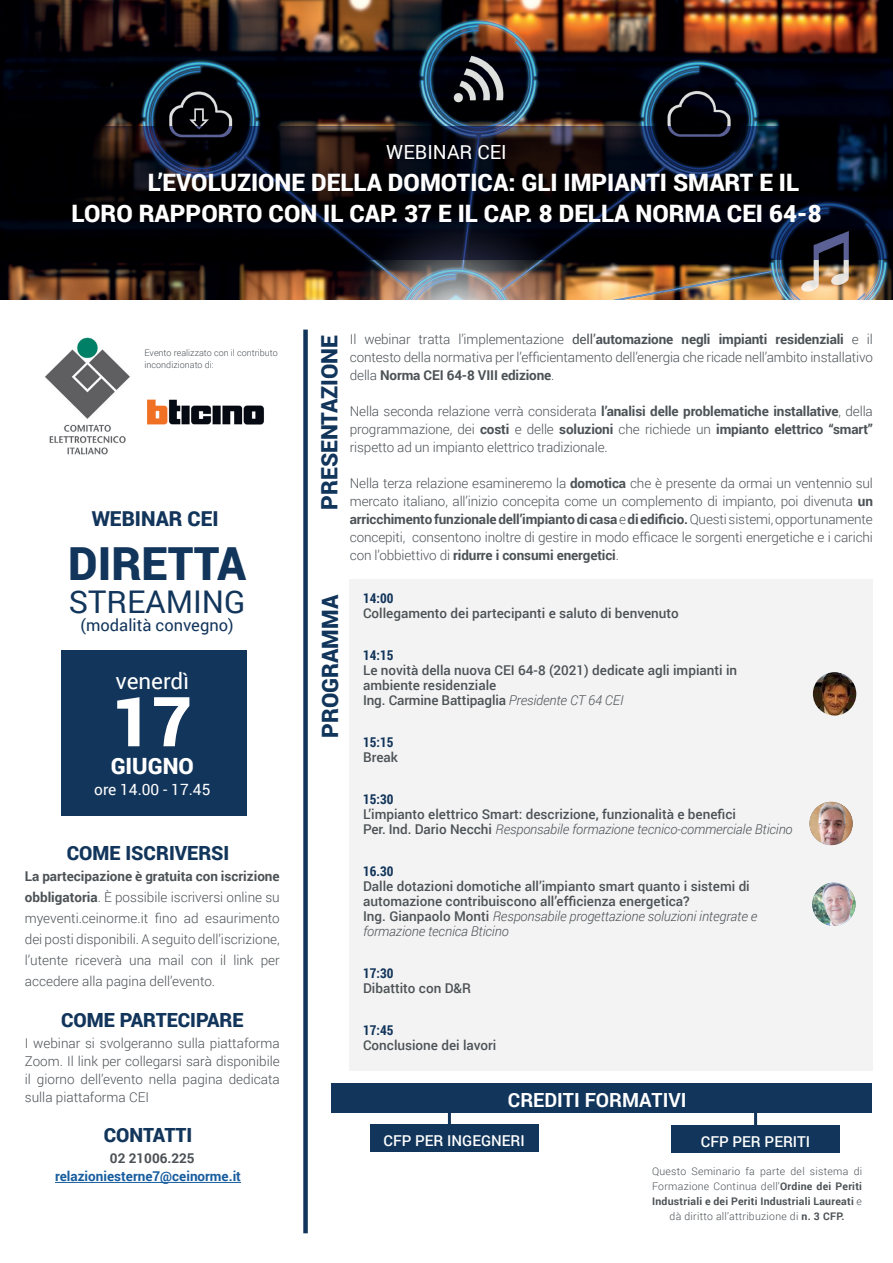
<style>
.page{position:relative;width:893px;height:1263px;background:#fff}
.page>*{position:absolute;margin:0;border:0;box-sizing:border-box;transform-origin:0 0}
.t1{font:900 69px "Roboto";color:#fff}
.t2{font:900 45.6px "Roboto";color:#12355b}
.t3{font:31.2px "Roboto";color:#12355b}
.t4{font:900 24px/31.5px "Roboto";color:#fff}
.t5{font:900 22.5px "Roboto";color:#12355b}
.t6{font:22.35px "Roboto";color:#fff}
.t7{font:900 22.35px "Roboto";color:#fff}
.t8{font:900 20.55px "Roboto";color:#12355b}
.t9{font:900 19.5px "Roboto";color:#12355b}
.t10{font:700 19.5px "Roboto";color:#fff}
.t11{font:19.5px "Roboto";color:#fff}
.t12{font:16.5px "Roboto";color:#12355b}
.t13{font:15.45px "Roboto";color:#fff}
.t14{font:500 15px "Roboto";color:#fff}
.t15{font:300 13.5px/18px "Roboto";letter-spacing:-.01em;color:#4c5256;text-align:justify}
.t16{font:500 13.5px/15px "Roboto";color:#4c5256}
.t17{font:700 13.5px "Roboto Condensed";color:#12355b}
.t18{font:700 13.5px "Roboto";color:#175d9e}
.t19{font:700 13.5px "Roboto";color:#4c5256}
.t20{font:300 10.5px/15px "Roboto";letter-spacing:.025em;color:#4c5256;text-align:center}
.t21{font:300 9px/12px "Roboto";color:#4c5256}
.s1{font-weight:700}
.s2{font-weight:400}
.s3{font-weight:300;font-style:italic}
</style>
<div class="page">
<div style="left:331px;top:1083px;width:541px;height:30px;background:#12355b"></div>
<div style="left:350px;top:579px;width:523px;height:492px;background:#f3f3f3"></div>
<img style="left:0;top:0;width:893px;height:300px">
<img style="left:45px;top:337px;width:85px;height:118px">
<div style="left:303px;top:330px;width:5px;height:903px;background:#12355b"></div>
<div style="left:61px;top:650px;width:186px;height:166px;background:#12355b"></div>
<div style="left:370px;top:1124px;width:168px;height:27px;background:#12355b"></div>
<div style="left:671px;top:1125px;width:169px;height:27px;background:#12355b"></div>
<hr style="left:754px;top:1102px;width:3px;height:29px;background:#12355b">
<img style="left:147px;top:399px;width:117px;height:26px">
<svg style="left:0;top:126px;width:893px;height:133px;background:#070911"></svg>
<img style="left:813px;top:672px;width:43px;height:43px;border-radius:22px">
<img style="left:809px;top:802px;width:44px;height:43px;border-radius:22px">
<hr style="left:55px;top:1182px;width:186px;height:1px;background:#175d9e">
<img style="left:812px;top:882px;width:44px;height:44px;border-radius:22px">
<hr style="left:448px;top:1102px;width:3px;height:29px;background:#12355b">
<h3 class="t11" style="left:386px;top:139px;width:122px">WEBINAR CEI</h3>
<h3 class="t4" style="left:71px;top:165px;width:752px;text-indent:76px">L’EVOLUZIONE DELLA DOMOTICA: GLI IMPIANTI SMART E IL<br>LORO RAPPORTO CON IL CAP. 37 E IL CAP. 8 DELLA NORMA CEI 64-8</h3>
<p class="t21" style="left:145px;top:347px;width:135px">Evento realizzato con il contributo incondizionato di:</p>
<h3 class="t8" style="left:92px;top:504px;width:128px">WEBINAR CEI</h3>
<h2 class="t2" style="left:68px;top:531px;width:179px">DIRETTA</h2>
<h3 class="t3" style="left:69px;top:580px;width:178px">STREAMING</h3>
<p class="t12" style="left:81px;top:614px;width:154px">(modalità convegno)</p>
<h3 class="t6" style="left:116px;top:666px;width:75px">venerdì</h3>
<h1 class="t1" style="left:112px;top:673px;width:81px">17</h1>
<h3 class="t7" style="left:111px;top:750px;width:84px">GIUGNO</h3>
<p class="t13" style="left:94px;top:778px;width:118px">ore 14.00 - 17.45</p>
<h3 class="t9" style="left:67px;top:840px;width:164px">COME ISCRIVERSI</h3>
<p class="t15" style="left:25px;top:866px;width:256px;line-height:21px"><span class="s1">La partecipazione è gratuita con iscrizione obbligatoria</span>. È possibile iscriversi online su myeventi.ceinorme.it fino ad esaurimento dei posti disponibili. A seguito dell’iscrizione, l’utente riceverà una mail con il link per accedere alla pagina dell’evento.</p>
<h3 class="t9" style="left:61px;top:1006px;width:184px">COME PARTECIPARE</h3>
<p class="t15" style="left:25px;top:1034px;width:256px">I webinar si svolgeranno sulla piattaforma Zoom. Il link per collegarsi sarà disponibile il giorno dell’evento nella pagina dedicata sulla piattaforma CEI</p>
<h3 class="t9" style="left:104px;top:1122px;width:90px">CONTATTI</h3>
<p class="t19" style="left:110px;top:1149px;width:86px">02 21006.225</p>
<p class="t18" style="left:55px;top:1167px;width:187px">relazioniesterne7@ceinorme.it</p>
<h3 class="t5" style="left:314px;top:510px;width:176px;rotate:-90deg">PRESENTAZIONE</h3>
<p class="t15" style="left:350px;top:329px;width:525px">Il webinar tratta l’implementazione <span class="s2">dell’</span><span class="s1">automazione negli impianti residenziali</span> e il contesto della normativa per l’efficientamento dell’energia che ricade nell’ambito installativo della <span class="s1">Norma CEI 64-8 VIII edizione</span>.</p>
<p class="t15" style="left:350px;top:401px;width:525px">Nella seconda relazione verrà considerata <span class="s1">l’analisi delle problematiche installative</span>, della programmazione, dei <span class="s1">costi</span> e delle <span class="s1">soluzioni</span> che richiede un <span class="s1">impianto elettrico “smart” </span>rispetto ad un impianto elettrico tradizionale.</p>
<p class="t15" style="left:350px;top:473px;width:525px">Nella terza relazione esamineremo la <span class="s1">domotica</span> che è presente da ormai un ventennio sul mercato italiano, all’inizio concepita come un complemento di impianto, poi divenuta <span class="s1">un arricchimento funzionale dell’impianto di casa</span> e <span class="s1">di edificio.</span> Questi sistemi, opportunamente concepiti, consentono inoltre di gestire in modo efficace le sorgenti energetiche e i carichi con l’obbiettivo di <span class="s1">ridurre i consumi energetici</span>.</p>
<h3 class="t5" style="left:314px;top:738px;width:144px;rotate:-90deg">PROGRAMMA</h3>
<p class="t17" style="left:363px;top:589px;width:32px">14:00</p>
<p class="t16" style="left:363px;top:605px;width:317px">Collegamento dei partecipanti e saluto di benvenuto</p>
<p class="t17" style="left:363px;top:646px;width:32px">14:15</p>
<p class="t16" style="left:363px;top:662px;width:376px">Le novità della nuova CEI 64-8 (2021) dedicate agli impianti in ambiente residenziale<br>Ing. Carmine Battipaglia <span class="s3">Presidente CT 64 CEI</span></p>
<p class="t17" style="left:363px;top:733px;width:32px">15:15</p>
<p class="t16" style="left:363px;top:749px;width:36px">Break</p>
<p class="t17" style="left:363px;top:790px;width:32px">15:30</p>
<p class="t16" style="left:363px;top:806px;width:431px">L’impianto elettrico Smart: descrizione, funzionalità e benefici<br>Per. Ind. Dario Necchi <span class="s3">Responsabile formazione tecnico-commerciale Bticino</span></p>
<p class="t17" style="left:363px;top:862px;width:32px">16.30</p>
<p class="t16" style="left:363px;top:878px;width:396px">Dalle dotazioni domotiche all’impianto smart quanto i sistemi di automazione contribuiscono all’efficienza energetica?<br>Ing. Gianpaolo Monti <span class="s3">Responsabile progettazione soluzioni integrate e formazione tecnica Bticino</span></p>
<p class="t17" style="left:363px;top:964px;width:32px">17:30</p>
<p class="t16" style="left:363px;top:980px;width:110px">Dibattito con D&amp;R</p>
<p class="t17" style="left:363px;top:1021px;width:32px">17:45</p>
<p class="t16" style="left:363px;top:1037px;width:135px">Conclusione dei lavori</p>
<h3 class="t10" style="left:508px;top:1086px;width:180px">CREDITI FORMATIVI</h3>
<p class="t14" style="left:384px;top:1130px;width:143px">CFP PER INGEGNERI</p>
<p class="t14" style="left:701px;top:1131px;width:111px">CFP PER PERITI</p>
<p class="t20" style="left:652px;top:1163px;width:212px">Questo Seminario fa parte del sistema di Formazione Continua dell’<span class="s1">Ordine dei Periti Industriali e dei Periti Industriali Laureati</span> e dà diritto all’attribuzione di <span class="s1">n. 3 CFP.</span></p>
</div>
